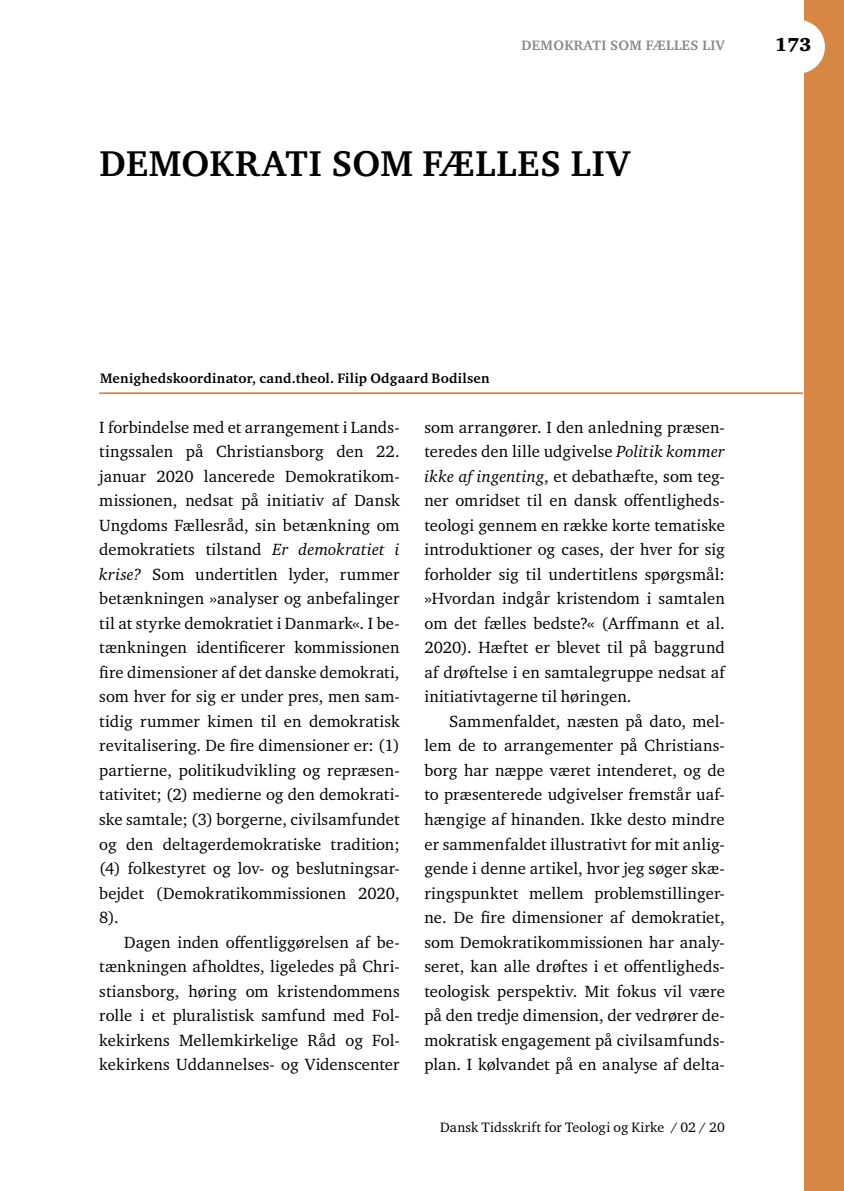
<style>
.page{position:relative;width:844px;height:1191px;background:#fff}
.page>*{position:absolute;margin:0;border:0;box-sizing:border-box;transform-origin:0 0}
.t1{font:700 36.75px "Charter ITC Std";letter-spacing:.025em;color:#000}
.t2{font:900 19.25px "Charter ITC Std";color:#000}
.t3{font:16.62px/24.5px "Charter ITC Std";letter-spacing:.005em;color:#000;text-align:justify}
.t4{font:700 14px "Charter ITC Std";letter-spacing:.02em;color:#000}
.t5{font:14px "Charter ITC Std";letter-spacing:.01em;color:#000}
.t6{font:700 14px "Charter ITC Std";letter-spacing:.025em;color:#87888a}
.s1{font-style:italic}
</style>
<div class="page">
<div style="left:804px;top:0;width:39px;height:1191px;background:#d78643"></div>
<div style="left:771px;top:20px;width:53px;height:54px;background:#fff;border-radius:50%"></div>
<hr style="left:99px;top:392px;width:703px;height:2px;background:#d78643">
<p class="t6" style="left:521px;top:37px;width:204px">DEMOKRATI SOM FÆLLES LIV</p>
<h1 class="t1" style="left:99px;top:141px;width:531px">DEMOKRATI SOM FÆLLES LIV</h1>
<p class="t2" style="left:774px;top:33px;width:38px">173</p>
<p class="t4" style="left:100px;top:369px;width:391px">Menighedskoordinator, cand.theol. Filip Odgaard Bodilsen</p>
<p class="t3" style="left:99px;top:414px;width:302px">I forbindelse med et arrangement i Lands&shy;tingssalen på Christiansborg den 22. januar 2020 lancerede Demokratikom&shy;missionen, nedsat på initiativ af Dansk Ungdoms Fællesråd, sin betænkning om demokratiets tilstand <span class="s1">Er demokratiet i krise?</span> Som undertitlen lyder, rummer betænkningen »analyser og anbefalinger til at styrke demokratiet i Danmark«. I be&shy;tænkningen identificerer kommissionen fire dimensioner af det danske demokrati, som hver for sig er under pres, men sam&shy;tidig rummer kimen til en demokratisk revitalisering. De fire dimensioner er: (1) partierne, politikudvikling og repræsen&shy;tativitet; (2) medierne og den demokrati&shy;ske samtale; (3) borgerne, civilsamfundet og den deltagerdemokratiske tradition; (4) folkestyret og lov- og beslutningsar&shy;bejdet (Demokratikommissionen 2020, 8).</p>
<p class="t3" style="left:99px;top:929px;width:302px;text-indent:25px">Dagen inden offentliggørelsen af be&shy;tænkningen afholdtes, ligeledes på Chri&shy;stiansborg, høring om kristendommens rolle i et pluralistisk samfund med Fol&shy;kekirkens Mellemkirkelige Råd og Fol&shy;kekirkens Uddannelses- og Videnscenter</p>
<p class="t3" style="left:424px;top:414px;width:302px">som arrangører. I den anledning præsen&shy;teredes den lille udgivelse <span class="s1">Politik kommer ikke af ingenting</span>, et debathæfte, som teg&shy;ner omridset til en dansk offentligheds&shy;teologi gennem en række korte tematiske introduktioner og cases, der hver for sig forholder sig til undertitlens spørgsmål: »Hvordan indgår kristendom i samtalen om det fælles bedste?« (Arffmann et al.<br>2020). Hæftet er blevet til på baggrund af drøftelse i en samtalegruppe nedsat af initiativtagerne til høringen.</p>
<p class="t3" style="left:424px;top:708px;width:302px;text-indent:25px">Sammenfaldet, næsten på dato, mel&shy;lem de to arrangementer på Christians&shy;borg har næppe været intenderet, og de to præsenterede udgivelser fremstår uaf&shy;hængige af hinanden. Ikke desto mindre er sammenfaldet illustrativt for mit anlig&shy;gende i denne artikel, hvor jeg søger skæ&shy;ringspunktet mellem problemstillinger&shy;ne. De fire dimensioner af demokratiet, som Demokratikommissionen har analy&shy;seret, kan alle drøftes i et offentligheds&shy;teologisk perspektiv. Mit fokus vil være på den tredje dimension, der vedrører de&shy;mokratisk engagement på civilsamfunds&shy;plan. I kølvandet på en analyse af delta-</p>
<p class="t5" style="left:440px;top:1118px;width:286px">Dansk Tidsskrift for Teologi og Kirke / 02 / 20</p>
</div>
